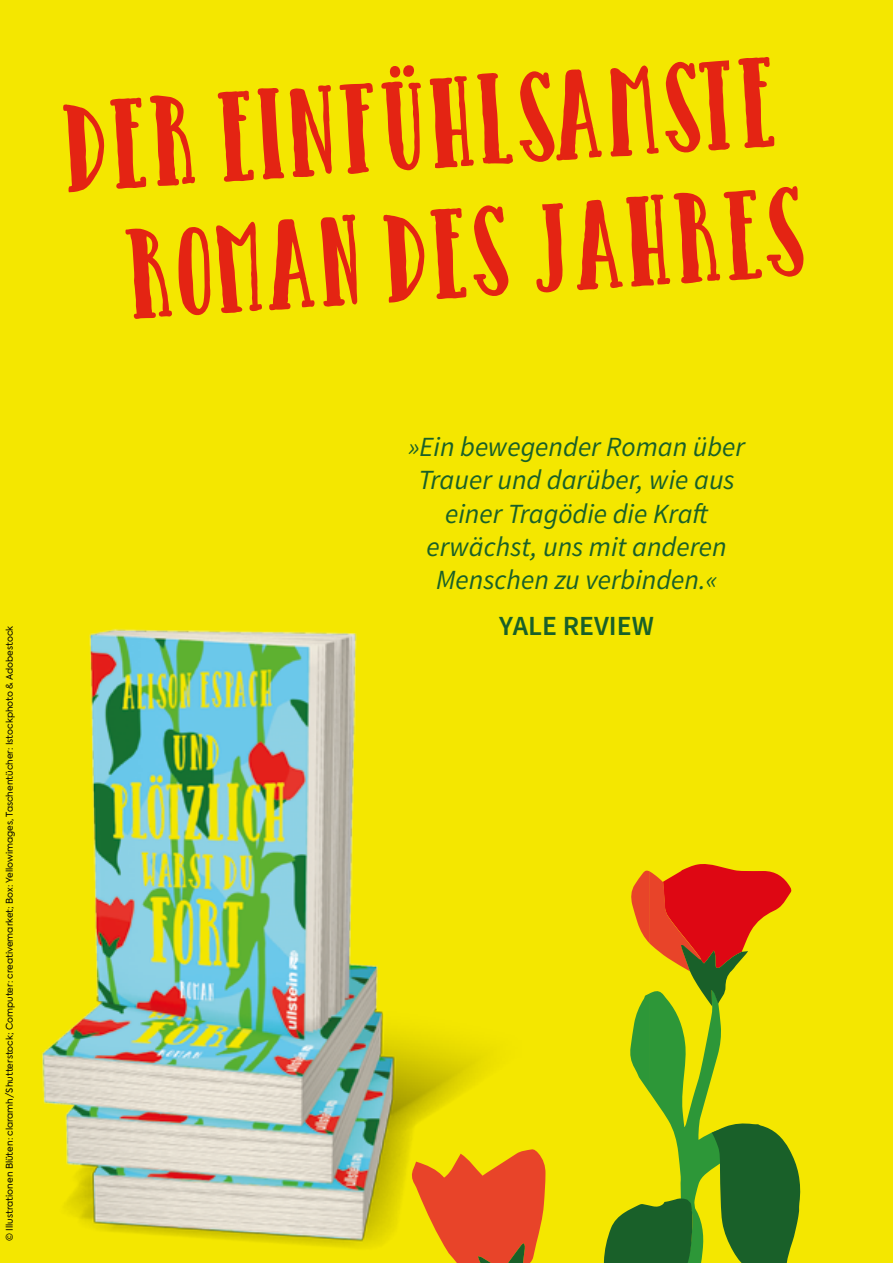
<style>
.page{position:relative;width:893px;height:1263px;background:#fff}
.page>*{position:absolute;margin:0;border:0;box-sizing:border-box;transform-origin:0 0}
.t1{font:700 118.65px/130.9px "Catalina Avalon Slab";color:#e42413;text-align:center}
.t2{font:italic 27.75px/33.3px "Source Sans Variable";color:#196029;text-align:center}
.t3{font:600 27.75px "Source Sans Pro";color:#196029}
.t4{font:9.3px "Axiforma";color:#000}
</style>
<div class="page">
<div style="left:0;top:1px;width:893px;height:1262px;background:#f4e700"></div>
<img style="left:42px;top:628px;width:445px;height:619px">
<svg style="left:604px;top:864px;width:197px;height:399px"></svg>
<svg style="left:411px;top:1149px;width:135px;height:114px"></svg>
<p class="t4" style="left:4px;top:1241px;width:616px;rotate:-90deg">© Illustrationen Blüten: claramh/Shutterstock; Computer: creativemarket; Box: Yellowimages, Taschentücher: Istockphoto &amp; Adobestock</p>
<h1 class="t1" style="left:55px;top:84px;width:742px;rotate:-4deg">Der einfühlsamste<br>Roman des Jahres</h1>
<h2 class="t2" style="left:408px;top:431px;width:338px">»Ein bewegender Roman über<br>Trauer und darüber, wie aus einer Tragödie die Kraft erwächst, uns mit anderen<br>Menschen zu verbinden.«</h2>
<h2 class="t3" style="left:499px;top:607px;width:156px">YALE REVIEW</h2>
</div>
